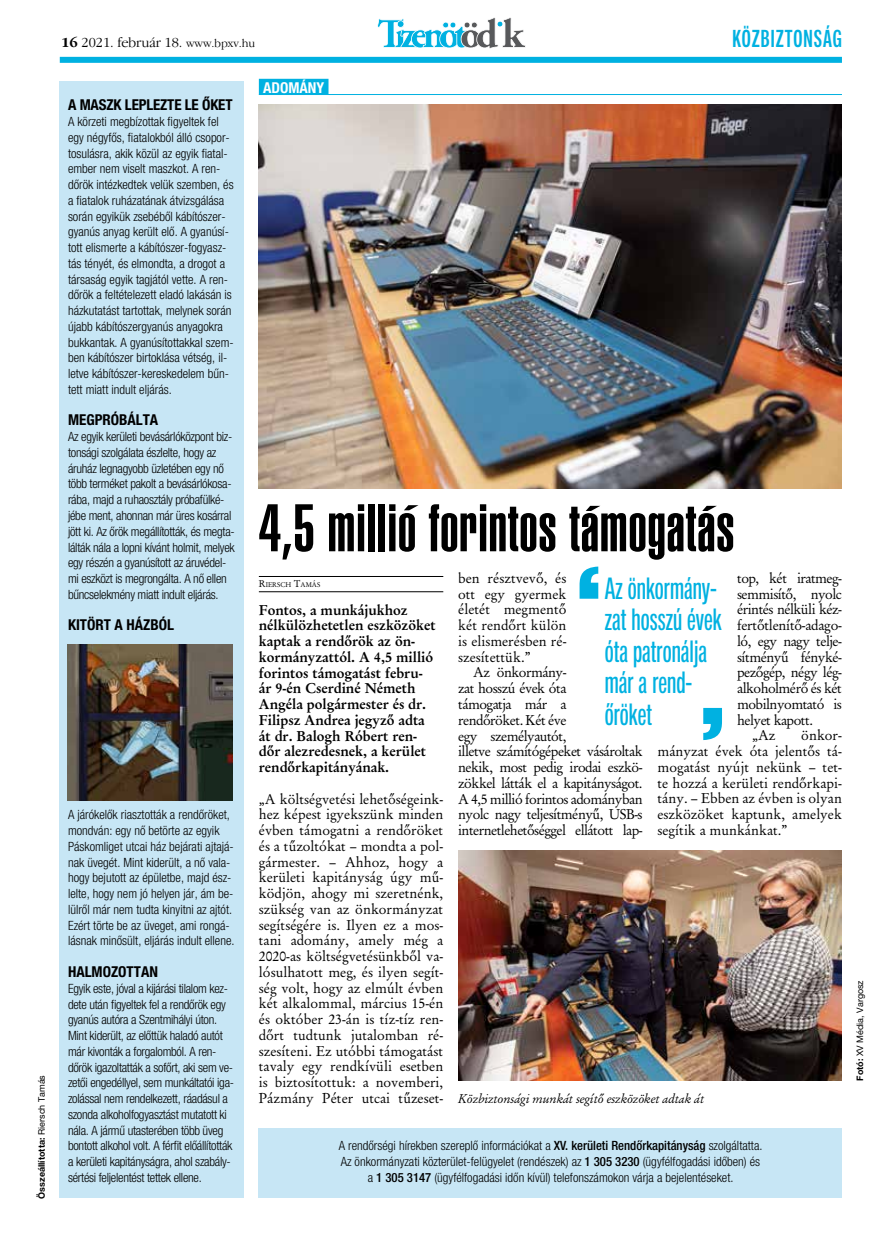
<style>
.page{position:relative;width:893px;height:1255px;background:#fff}
.page>*{position:absolute;margin:0;border:0;box-sizing:border-box;transform-origin:0 0}
.t1{font:900 extra-condensed 66px "Helvetica";letter-spacing:.01em;color:#000}
.t2{font:30px/31.5px "Neue Helvetica 59 Cm";color:#00b1e1}
.t3{font:24px "Neue Helvetica 69 Cm Md";letter-spacing:.04em;color:#00b1e1}
.t4{font:15px "Helvetica Neue LT 77 Bd Cn";color:#000}
.t5{font:700 condensed 15px "Helvetica Neue LT Pro";color:#fff}
.t6{font:14.25px/15.8px "Cg Garamond";letter-spacing:-.035em;color:#000;text-align:justify}
.t7{font:700 14.25px/15.8px "Cg Garamond";color:#000}
.t8{font:300 14.25px "ITC Garamond";color:#000}
.t9{font:14.25px "Cg Garamond";letter-spacing:-.015em;color:#000}
.t10{font:12.75px/15.8px "Helvetica Neue LT 47 Lt Cn";color:#000}
.t11{font:12.75px/15.8px "Helvetica Neue LT 47 Lt Cn";letter-spacing:-.02em;color:#000}
.t12{font:300 condensed 12.75px/15.8px "Helvetica Neue LT Pro";color:#000;text-align:center}
.t13{font:italic 12.75px "Cg Garamond";color:#000}
.t14{font:700 9px "Helvetica Neue LT Pro";color:#000}
.t15{font:9px "Helvetica Neue LT Pro";color:#000}
.t16{font:6.9px "Cg Garamond";color:#000}
.s1{font-weight:400}
.s2{font-weight:700}
.s3{font-size:12px}
.s4{font-size:9.75px}
.s5{font-weight:500}
</style>
<div class="page">
<div style="left:60px;top:57px;width:782px;height:6px;background:#00b1e1"></div>
<svg style="left:377px;top:17px;width:149px;height:32px"></svg>
<hr style="left:259px;top:576px;width:184px;height:1px;background:#000">
<hr style="left:259px;top:591px;width:184px;height:1px;background:#000">
<div style="left:60px;top:81px;width:184px;height:1116px;background:#c7e6f5"></div>
<div style="left:259px;top:1127px;width:583px;height:70px;background:#c7e6f5"></div>
<div style="left:259px;top:79px;width:69px;height:15px;background:#00b1e1"></div>
<hr style="left:259px;top:94px;width:583px;height:1px;background:#00b1e1">
<img style="left:67px;top:644px;width:165px;height:157px">
<img style="left:259px;top:104px;width:583px;height:384px">
<img style="left:458px;top:850px;width:384px;height:230px">
<svg style="left:703px;top:708px;width:19px;height:32px"></svg>
<svg style="left:580px;top:566px;width:18px;height:32px"></svg>
<p class="t14" style="left:36px;top:1198px;width:125px;rotate:-90deg">Összeállította: <span class="s1">Riersch Tamás</span></p>
<p class="t8" style="left:61px;top:34px;width:196px"><span class="s2">16</span> 2021. február 18. <span class="s3">www.bpxv.hu</span></p>
<p class="t5" style="left:263px;top:79px;width:63px">ADOMÁNY</p>
<h3 class="t3" style="left:732px;top:25px;width:111px">KÖZBIZTONSÁG</h3>
<p class="t4" style="left:68px;top:96px;width:166px">A MASZK LEPLEZTE LE ŐKET</p>
<p class="t10" style="left:68px;top:114px;width:167px">A körzeti megbízottak figyeltek fel egy négyfős, fiatalokból álló csopor&shy;tosulásra, akik közül az egyik fiatal&shy;ember nem viselt maszkot. A ren&shy;dőrök intézkedtek velük szemben, és a fiatalok ruházatának átvizsgálása során egyikük zsebéből kábítószer&shy;gyanús anyag került elő. A gyanúsí&shy;tott elismerte a kábítószer-fogyasz&shy;tás tényét, és elmondta, a drogot a társaság egyik tagjától vette. A ren&shy;dőrök a feltételezett eladó lakásán is házkutatást tartottak, melynek során újabb kábítószergyanús anyagokra bukkantak. A gyanúsítottakkal szem&shy;ben kábítószer birtoklása vétség, il&shy;letve kábítószer-kereskedelem bűn&shy;tett miatt indult eljárás.</p>
<p class="t4" style="left:68px;top:411px;width:92px">MEGPRÓBÁLTA</p>
<p class="t11" style="left:68px;top:429px;width:168px">Az egyik kerületi bevásárlóközpont biz&shy;tonsági szolgálata észlelte, hogy az áruház legnagyobb üzletében egy nő több terméket pakolt a bevásárlókosa&shy;rába, majd a ruhaosztály próbafülké&shy;jébe ment, ahonnan már üres kosárral jött ki. Az őrök megállították, és megta&shy;lálták nála a lopni kívánt holmit, melyek egy részén a gyanúsított az áruvédel&shy;mi eszközt is megrongálta. A nő ellen bűncselekmény miatt indult eljárás.</p>
<p class="t4" style="left:68px;top:616px;width:108px">KITÖRT A HÁZBÓL</p>
<h1 class="t1" style="left:259px;top:490px;width:477px">4,5 millió forintos támogatás</h1>
<h2 class="t2" style="left:605px;top:572px;width:118px">Az önkormány&shy;zat hosszú évek óta patronálja már a rend&shy;őröket</h2>
<p class="t6" style="left:737px;top:569px;width:106px">top, két iratmeg-</p>
<p class="t6" style="left:737px;top:585px;width:106px">semmisítő, nyolc</p>
<p class="t6" style="left:737px;top:601px;width:106px">érintés nélküli kéz-</p>
<p class="t9" style="left:737px;top:615px;width:106px">fertőtlenítő-adago-</p>
<p class="t6" style="left:737px;top:632px;width:106px">ló, egy nagy telje-</p>
<p class="t6" style="left:737px;top:648px;width:106px">sítményű fényké-</p>
<p class="t6" style="left:737px;top:664px;width:106px">pezőgép, négy lég-</p>
<p class="t6" style="left:737px;top:679px;width:106px">alkoholmérő és két</p>
<p class="t6" style="left:737px;top:695px;width:106px">mobilnyomtató is</p>
<p class="t6" style="left:737px;top:711px;width:77px">helyet kapott.</p>
<p class="t6" style="left:752px;top:727px;width:25px">„Az</p>
<p class="t6" style="left:458px;top:569px;width:110px">ben résztvevő, és ott egy gyermek életét megmentő két rendőrt külön is elismerésben ré&shy;szesítettük.”</p>
<p class="t6" style="left:458px;top:664px;width:186px;text-align:left;text-indent:15px">Az önkormány-<br>zat hosszú évek óta<br>támogatja már a<br>rendőröket. Két éve<br>egy személyautót,<br>illetve számítógépeket vásároltak nekik, most pedig irodai eszkö&shy;zökkel látták el a kapitányságot.<br>A 4,5 millió forintos adományban nyolc nagy teljesítményű, USB-s internetlehetőséggel ellátott lap-</p>
<p class="t16" style="left:259px;top:579px;width:63px"><span class="s4">R</span>IERSCH <span class="s4">T</span>AMÁS</p>
<p class="t7" style="left:259px;top:601px;width:178px">Fontos, a munkájukhoz nélkülözhetetlen eszközöket kaptak a rendőrök az ön&shy;kormányzattól. A 4,5 millió forintos támogatást febru&shy;ár 9-én Cserdiné Németh<br>Angéla polgármester és dr.<br>Filipsz Andrea jegyző adta át dr. Balogh Róbert ren&shy;dőr alezredesnek, a kerület rendőrkapitányának.</p>
<p class="t6" style="left:259px;top:790px;width:186px">„A költségvetési lehetőségeink&shy;hez képest igyekszünk minden évben támogatni a rendőröket és a tűzoltókat – mondta a pol&shy;gármester. – Ahhoz, hogy a kerületi kapitányság úgy mű&shy;ködjön, ahogy mi szeretnénk, szükség van az önkormányzat segítségére is. Ilyen ez a mos&shy;tani adomány, amely még a 2020-as költségvetésünkből va&shy;lósulhatott meg, és ilyen segít&shy;ség volt, hogy az elmúlt évben két alkalommal, március 15-én és október 23-án is tíz-tíz ren&shy;dőrt tudtunk jutalomban ré&shy;szesíteni. Ez utóbbi támogatást tavaly egy rendkívüli esetben is biztosítottuk: a novemberi, Pázmány Péter utcai tűzeset-</p>
<p class="t6" style="left:657px;top:727px;width:186px;text-indent:144px">önkor&shy;mányzat évek óta jelentős tá&shy;mogatást nyújt nekünk – tet&shy;te hozzá a kerületi rendőrkapi&shy;tány. – Ebben az évben is olyan eszközöket kaptunk, amelyek segítik a munkánkat.”</p>
<p class="t10" style="left:68px;top:807px;width:168px">A járókelők riasztották a rendőröket, mondván: egy nő betörte az egyik Páskomliget utcai ház bejárati ajtajá&shy;nak üvegét. Mint kiderült, a nő vala&shy;hogy bejutott az épületbe, majd ész&shy;lelte, hogy nem jó helyen jár, ám be&shy;lülről már nem tudta kinyitni az ajtót.<br>Ezért törte be az üveget, ami rongá&shy;lásnak minősült, eljárás indult ellene.</p>
<p class="t4" style="left:68px;top:962px;width:91px">HALMOZOTTAN</p>
<p class="t11" style="left:68px;top:980px;width:168px">Egyik este, jóval a kijárási tilalom kez&shy;dete után figyeltek fel a rendőrök egy gyanús autóra a Szentmihályi úton.<br>Mint kiderült, az előttük haladó autót már kivonták a forgalomból. A ren&shy;dőrök-igazoltatták a sofőrt, aki sem ve&shy;zetői engedéllyel, sem munkáltatói iga&shy;zolással nem rendelkezett, ráadásul a szonda alkoholfogyasztást mutatott ki nála. A jármű utasterében több üveg bontott alkohol volt. A férfit előállították a kerületi kapitányságra, ahol szabály&shy;sértési feljelentést tettek ellene.</p>
<p class="t15" style="left:855px;top:1080px;width:102px;rotate:-90deg"><span class="s2">Fotó:</span> XV Média, Vargosz</p>
<p class="t13" style="left:458px;top:1089px;width:247px">Közbiztonsági munkát segítő eszközöket adtak át</p>
<p class="t12" style="left:339px;top:1137px;width:425px">A rendőrségi hírekben szereplő információkat a <span class="s5">XV. kerületi Rendőrkapitányság</span> szolgáltatta.<br>Az önkormányzati közterület-felügyelet (rendészek) az <span class="s5">1 305 3230</span> (ügyfélfogadási időben) és a <span class="s5">1 305 3147</span> (ügyfélfogadási időn kívül) telefonszámokon várja a bejelentéseket.</p>
</div>
